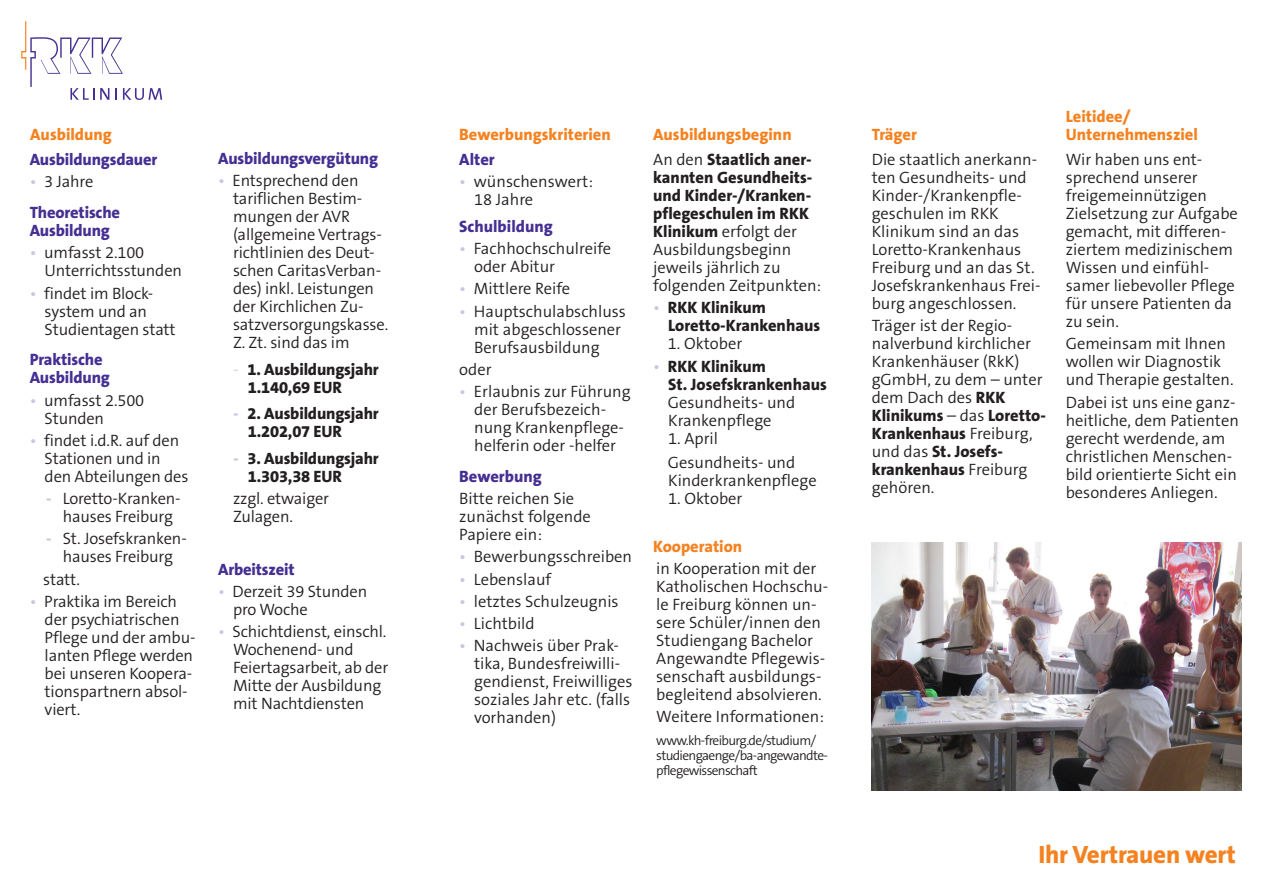
<style>
.page{position:relative;width:1263px;height:893px;background:#fff}
.page>*{position:absolute;margin:0;border:0;box-sizing:border-box;transform-origin:0 0}
.t1{font:800 25.2px "The Sans B8";letter-spacing:-.01em;color:#f58220}
.t2{font:300 16.5px/18px "The Sans B4";color:#231f20}
.t3{font:800 16.5px/18px "The Sans B8";color:#231f20}
.t4{font:800 16.5px/18px "The Sans B8";letter-spacing:-.01em;color:#452f92}
.t5{font:800 16.5px/18px "The Sans B8";color:#f58220}
.t6{font:300 13.5px/15px "The Sans B4";letter-spacing:-.05em;color:#231f20}
.s1{font-family:"The Sans B5 Plain";font-weight:400;color:#ccc5e1}
.s2{font-family:"The Sans B8";font-weight:800;color:#ccc5e1}
.s3{font-family:"The Sans B4";font-weight:300;color:#ccc5e1}
.s4{color:#ccc5e1}
.s5{font-family:"The Sans B4";font-weight:300}
.s6{font-family:"The Sans B8";font-weight:800}
</style>
<div class="page">
<svg style="left:21px;top:21px;width:141px;height:79px"></svg>
<img style="left:872px;top:542px;width:370px;height:249px">
<p class="t5" style="left:30px;top:125px;width:83px">Ausbildung</p>
<p class="t4" style="left:30px;top:151px;width:129px">Ausbildungsdauer</p>
<p class="t2" style="left:30px;top:173px;width:65px"><span class="s1">•</span> 3 Jahre</p>
<p class="t4" style="left:30px;top:204px;width:92px">Theoretische<br>Ausbildung</p>
<p class="t2" style="left:45px;top:244px;width:139px;text-indent:-15px"><span class="s1">•</span> umfasst 2.100<br>Unterrichtsstunden</p>
<p class="t2" style="left:45px;top:285px;width:132px;text-indent:-15px"><span class="s1">•</span> findet im Block&shy;system und an<br>Studientagen statt</p>
<p class="t4" style="left:30px;top:351px;width:82px">Praktische<br>Ausbildung</p>
<p class="t2" style="left:45px;top:392px;width:101px;text-indent:-15px"><span class="s1">•</span> umfasst 2.500<br>Stunden</p>
<p class="t2" style="left:45px;top:432px;width:145px;text-indent:-15px"><span class="s1">•</span> findet i.d.R. auf den<br>Stationen und in den Abteilungen des</p>
<p class="t2" style="left:46px;top:490px;width:136px;text-align:center"><span class="s2">-</span> Loretto-Kranken&shy;hauses Freiburg</p>
<p class="t2" style="left:46px;top:530px;width:142px;text-align:center"><span class="s2">-</span> St. Josefskranken&shy;hauses Freiburg</p>
<p class="t2" style="left:43px;top:571px;width:38px">statt.</p>
<p class="t2" style="left:45px;top:593px;width:152px;text-indent:-15px"><span class="s1">•</span> Praktika im Bereich der psychiatrischen<br>Pflege und der ambu&shy;lanten Pflege werden bei unseren Koopera&shy;tionspartnern absol&shy;viert.</p>
<p class="t4" style="left:218px;top:150px;width:162px">Ausbildungsvergütung</p>
<p class="t2" style="left:233px;top:172px;width:157px;text-indent:-15px"><span class="s1">•</span> Entsprechend den tariflichen Bestim&shy;mungen der AVR (allgemeine Vertrags&shy;richtlinien des Deut&shy;schen CaritasVerban&shy;des) inkl. Leistungen der Kirchlichen Zu&shy;satzversorgungskasse.<br>Z. Zt. sind das im</p>
<p class="t3" style="left:248px;top:360px;width:132px;text-indent:-15px"><span class="s3">-</span> 1. Ausbildungsjahr<br>1.140,69 EUR</p>
<p class="t3" style="left:248px;top:405px;width:132px;text-indent:-15px"><span class="s4">-</span> 2. Ausbildungsjahr<br>1.202,07 EUR</p>
<p class="t3" style="left:248px;top:449px;width:132px;text-indent:-15px"><span class="s4">-</span> 3. Ausbildungsjahr<br>1.303,38 EUR</p>
<p class="t2" style="left:233px;top:490px;width:98px">zzgl. etwaiger<br>Zulagen.</p>
<p class="t4" style="left:218px;top:561px;width:78px">Arbeitszeit</p>
<p class="t2" style="left:233px;top:583px;width:136px;text-indent:-15px"><span class="s1">•</span> Derzeit 39 Stunden pro Woche</p>
<p class="t2" style="left:233px;top:623px;width:157px;text-indent:-15px"><span class="s1">•</span> Schichtdienst, einschl.<br>Wochenend- und<br>Feiertagsarbeit, ab der<br>Mitte der Ausbildung mit Nachtdiensten</p>
<p class="t5" style="left:459px;top:125px;width:153px">Bewerbungskriterien</p>
<p class="t5" style="left:653px;top:125px;width:140px">Ausbildungsbeginn</p>
<p class="t3" style="left:653px;top:151px;width:170px"><span class="s5">An den</span> Staatlich aner&shy;kannten Gesundheits&shy;und Kinder-/Kranken&shy;pflegeschulen im RKK<br>Klinikum <span class="s5">erfolgt der<br>Ausbildungsbeginn jeweils jährlich zu folgenden Zeitpunkten:</span></p>
<p class="t3" style="left:668px;top:299px;width:154px;text-indent:-15px"><span class="s1">•</span> RKK Klinikum<br>Loretto-Krankenhaus</p>
<p class="t2" style="left:668px;top:335px;width:76px">1. Oktober</p>
<p class="t3" style="left:668px;top:357px;width:160px;text-indent:-15px"><span class="s1">•</span> RKK Klinikum<br>St. Josefskrankenhaus</p>
<p class="t2" style="left:668px;top:394px;width:129px">Gesundheits- und<br>Krankenpflege</p>
<p class="t2" style="left:668px;top:430px;width:51px">1. April</p>
<p class="t2" style="left:668px;top:454px;width:150px">Gesundheits- und<br>Kinderkrankenpflege</p>
<p class="t2" style="left:668px;top:490px;width:76px">1. Oktober</p>
<p class="t5" style="left:653px;top:538px;width:91px">Kooperation</p>
<p class="t2" style="left:656px;top:560px;width:173px">in Kooperation mit der<br>Katholischen Hochschu&shy;le Freiburg können un&shy;sere Schüler/innen den<br>Studiengang Bachelor<br>Angewandte Pflegewis&shy;senschaft ausbildungs&shy;begleitend absolvieren.</p>
<p class="t2" style="left:656px;top:708px;width:169px">Weitere Informationen:</p>
<p class="t6" style="left:656px;top:733px;width:173px">www.kh-freiburg.de/studium/ studiengaenge/ba-angewandte&shy;pflegewissenschaft</p>
<p class="t4" style="left:459px;top:151px;width:37px">Alter</p>
<p class="t2" style="left:474px;top:173px;width:120px;text-indent:-15px"><span class="s1">•</span> wünschenswert:<br>18 Jahre</p>
<p class="t4" style="left:459px;top:218px;width:95px">Schulbildung</p>
<p class="t2" style="left:474px;top:240px;width:138px;text-indent:-15px"><span class="s1">•</span> Fachhochschulreife oder Abitur</p>
<p class="t2" style="left:459px;top:280px;width:112px"><span class="s1">•</span> Mittlere Reife</p>
<p class="t2" style="left:474px;top:303px;width:153px;text-indent:-15px"><span class="s1">•</span> Hauptschulabschluss mit abgeschlossener<br>Berufsausbildung</p>
<p class="t2" style="left:459px;top:361px;width:34px">oder</p>
<p class="t2" style="left:459px;top:383px;width:173px;text-align:center"><span class="s1">•</span> Erlaubnis zur Führung der Berufsbezeich&shy;nung Krankenpflege&shy;helferin oder -helfer</p>
<p class="t4" style="left:459px;top:468px;width:84px">Bewerbung</p>
<p class="t2" style="left:459px;top:490px;width:133px">Bitte reichen Sie zunächst folgende<br>Papiere ein:</p>
<p class="t2" style="left:459px;top:548px;width:174px"><span class="s1">•</span> Bewerbungsschreiben</p>
<p class="t2" style="left:459px;top:571px;width:94px"><span class="s1">•</span> Lebenslauf</p>
<p class="t2" style="left:459px;top:593px;width:161px"><span class="s1">•</span> letztes Schulzeugnis</p>
<p class="t2" style="left:459px;top:615px;width:77px"><span class="s1">•</span> Lichtbild</p>
<p class="t2" style="left:474px;top:637px;width:160px;text-indent:-15px"><span class="s1">•</span> Nachweis über Prak&shy;tika, Bundesfreiwilli&shy;gendienst, Freiwilliges soziales Jahr etc. (falls vorhanden)</p>
<p class="t5" style="left:872px;top:125px;width:47px">Träger</p>
<p class="t2" style="left:872px;top:151px;width:170px">Die staatlich anerkann&shy;ten Gesundheits- und<br>Kinder-/Krankenpfle&shy;geschulen im RKK<br>Klinikum sind an das<br>Loretto-Krankenhaus<br>Freiburg und an das St.<br>Josefskrankenhaus Frei&shy;burg angeschlossen.</p>
<p class="t2" style="left:872px;top:317px;width:176px">Träger ist der Regio&shy;nalverbund kirchlicher<br>Krankenhäuser (RkK) gGmbH, zu dem – unter dem Dach des <span class="s6">RKK<br>Klinikums</span> – das <span class="s6">Loretto-<br>Krankenhaus</span> Freiburg, und das <span class="s6">St. Josefs&shy;krankenhaus</span> Freiburg gehören.</p>
<p class="t5" style="left:1066px;top:107px;width:134px">Leitidee/<br>Unternehmensziel</p>
<p class="t2" style="left:1066px;top:151px;width:174px">Wir haben uns ent&shy;sprechend unserer freigemeinnützigen<br>Zielsetzung zur Aufgabe gemacht, mit differen&shy;ziertem medizinischem<br>Wissen und einfühl&shy;samer liebevoller Pflege für unsere Patienten da zu sein.</p>
<p class="t2" style="left:1066px;top:335px;width:169px">Gemeinsam mit Ihnen wollen wir Diagnostik und Therapie gestalten.</p>
<p class="t2" style="left:1066px;top:394px;width:175px">Dabei ist uns eine ganz&shy;heitliche, dem Patienten gerecht werdende, am christlichen Menschen&shy;bild orientierte Sicht ein besonderes Anliegen.</p>
<p class="t1" style="left:1038px;top:841px;width:199px">Ihr Vertrauen wert</p>
</div>
